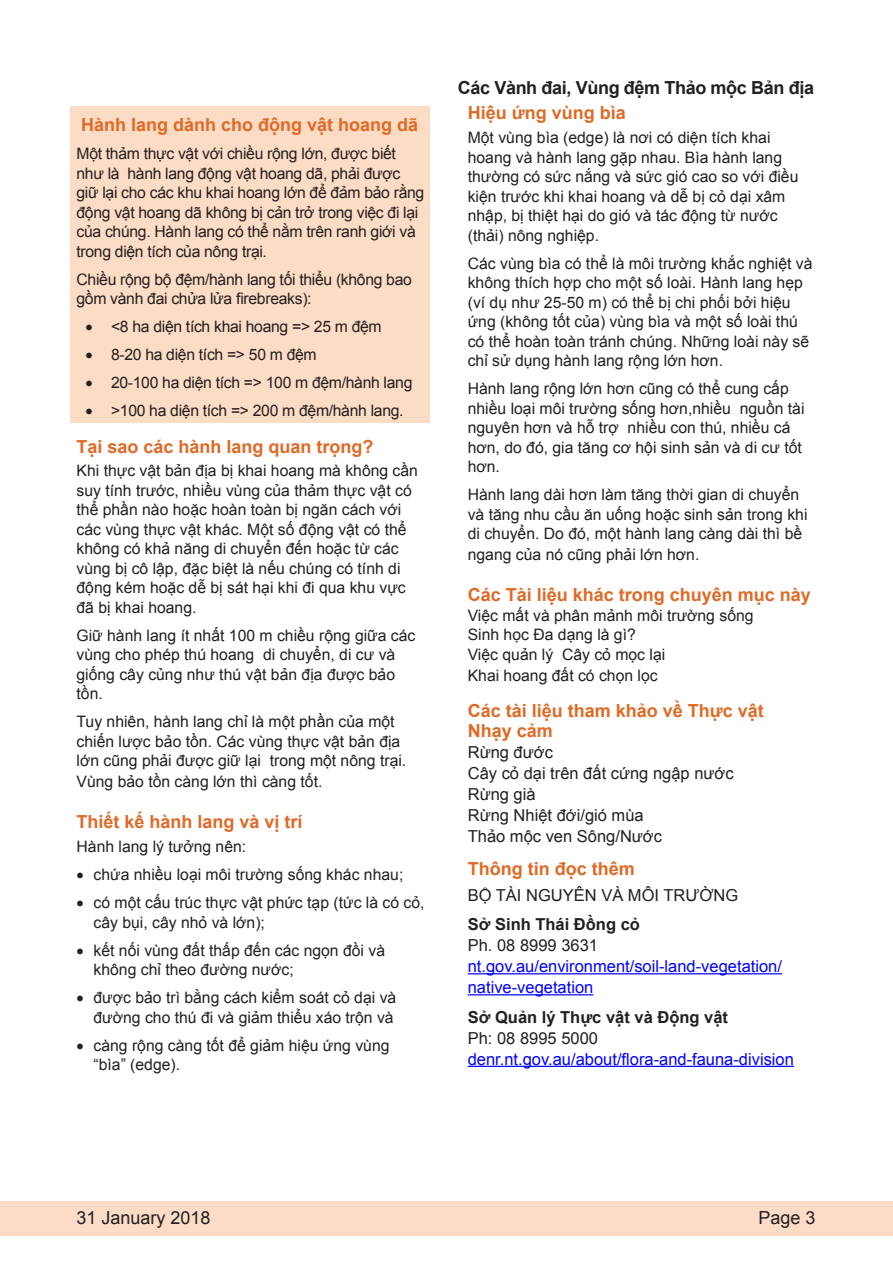
<style>
.page{position:relative;width:893px;height:1263px;background:#fff}
.page>*{position:absolute;margin:0;border:0;box-sizing:border-box;transform-origin:0 0}
.Sub_1{font:700 18px/19.5px "Arial";color:#de6a26}
.Headline{font:700 18px "Arial";letter-spacing:-.02em;color:#231f20}
.Body_text{font:700 18px "Arial";color:#de6a26}
.t1{font:18px "Arial";color:#231f20}
.Body_text-2{font:16.5px/21px "Arial";color:#00f}
.Sub_1-2{font:16.5px/21px "Arial";color:#231f20}
.Body_text-3{font:16.5px "Arial";color:#231f20}
.Body_text-4{font:700 16.5px "Arial";color:#231f20}
.Body_text-5{font:15.75px/19.5px "Arial";color:#231f20}
.Body_text_point{font:15.75px/19.5px "Arial";letter-spacing:-.02em;color:#231f20}
.Body_text-6{font:15.75px "Arial";letter-spacing:-.02em;color:#231f20}
.Sub_1-3{font:15.75px/19.5px "Arial";color:#231f20}
.Body_text_point-2{font:15.75px "Arial";color:#231f20}
</style>
<div class="page">
<div style="left:0;top:1200px;width:893px;height:35px;background:#fcdcc6"></div>
<div style="left:70px;top:106px;width:359px;height:317px;background:#fddcc5"></div>
<hr style="left:468px;top:973px;width:314px;height:1px;background:#00f">
<hr style="left:468px;top:994px;width:125px;height:1px;background:#00f">
<hr style="left:468px;top:1066px;width:326px;height:1px;background:#00f">
<p class="Body_text" style="left:81px;top:113px;width:339px">Hành lang dành cho động vật hoang dã</p>
<p class="Body_text_point" style="left:77px;top:144px;width:349px">Một thảm thực vật với chiều rộng lớn, được biết như là hành lang động vật hoang dã, phải được giữ lại cho các khu khai hoang lớn để đảm bảo rằng động vật hoang dã không bị cản trở trong việc đi lại của chúng. Hành lang có thể nằm trên ranh giới và trong diện tích của nông trại.</p>
<p class="Body_text_point" style="left:77px;top:269px;width:337px">Chiều rộng bộ đệm/hành lang tối thiểu (không bao gồm vành đai chửa lửa firebreaks):</p>
<p class="Body_text-6" style="left:86px;top:316px;width:298px">• &lt;8 ha diện tích khai hoang =&gt; 25 m đệm</p>
<p class="Body_text-6" style="left:86px;top:344px;width:233px">• 8-20 ha diện tích =&gt; 50 m đệm</p>
<p class="Body_text-6" style="left:86px;top:372px;width:328px">• 20-100 ha diện tích =&gt; 100 m đệm/hành lang</p>
<p class="Body_text-6" style="left:86px;top:400px;width:320px">• &gt;100 ha diện tích =&gt; 200 m đệm/hành lang.</p>
<p class="Sub_1" style="left:77px;top:437px;width:299px">Tại sao các hành lang quan trọng?</p>
<p class="Body_text-5" style="left:77px;top:461px;width:343px">Khi thực vật bản địa bị khai hoang mà không cần suy tính trước, nhiều vùng của thảm thực vật có thể phần nào hoặc hoàn toàn bị ngăn cách với các vùng thực vật khác. Một số động vật có thể không có khả năng di chuyển đến hoặc từ các vùng bị cô lập, đặc biệt là nếu chúng có tính di động kém hoặc dễ bị sát hại khi đi qua khu vực đã bị khai hoang.</p>
<p class="Body_text-5" style="left:77px;top:626px;width:340px">Giữ hành lang ít nhất 100 m chiều rộng giữa các vùng cho phép thú hoang di chuyển, di cư và giống cây củng như thú vật bản địa được bảo tồn.</p>
<p class="Body_text-5" style="left:77px;top:712px;width:331px">Tuy nhiên, hành lang chỉ là một phần của một chiến lược bảo tồn. Các vùng thực vật bản địa lớn cũng phải được giữ lại trong một nông trại.</p>
<p class="Body_text-5" style="left:77px;top:772px;width:247px">Vùng bảo tồn càng lớn thì càng tốt.</p>
<p class="Sub_1" style="left:77px;top:813px;width:228px">Thiết kế hành lang và vị trí</p>
<p class="Body_text_point-2" style="left:77px;top:836px;width:171px">Hành lang lý tưởng nên:</p>
<p class="Body_text-5" style="left:77px;top:865px;width:328px">• chứa nhiều loại môi trường sống khác nhau;</p>
<p class="Body_text-5" style="left:94px;top:893px;width:333px;text-indent:-17px">• có một cấu trúc thực vật phức tạp (tức là có cỏ, cây bụi, cây nhỏ và lớn);</p>
<p class="Body_text-5" style="left:94px;top:940px;width:293px;text-indent:-17px">• kết nối vùng đất thấp đến các ngọn đồi và không chỉ theo đường nước;</p>
<p class="Body_text-5" style="left:77px;top:988px;width:321px;text-align:right">• được bảo trì bằng cách kiểm soát cỏ dại và đường cho thú đi và giảm thiểu xáo trộn và</p>
<p class="Body_text-5" style="left:94px;top:1035px;width:297px;text-indent:-17px">• càng rộng càng tốt để giảm hiệu ứng vùng “bìa” (edge).</p>
<p class="Headline" style="left:458px;top:75px;width:358px">Các Vành đai, Vùng đệm Thảo mộc Bản địa</p>
<p class="Sub_1" style="left:468px;top:104px;width:160px">Hiệu ứng vùng bìa</p>
<p class="Body_text-5" style="left:468px;top:128px;width:332px">Một vùng bìa (edge) là nơi có diện tích khai hoang và hành lang gặp nhau. Bìa hành lang thường có sức nắng và sức gió cao so với điều kiện trước khi khai hoang và dễ bị cỏ dại xâm nhập, bị thiệt hại do gió và tác động từ nước (thải) nông nghiệp.</p>
<p class="Body_text-5" style="left:468px;top:254px;width:346px">Các vùng bìa có thể là môi trường khắc nghiệt và không thích hợp cho một số loài. Hành lang hẹp (ví dụ như 25-50 m) có thể bị chi phối bởi hiệu ứng (không tốt của) vùng bìa và một số loài thú có thể hoàn toàn tránh chúng. Những loài này sẽ chỉ sử dụng hành lang rộng lớn hơn.</p>
<p class="Body_text-5" style="left:468px;top:379px;width:338px">Hành lang rộng lớn hơn cũng có thể cung cấp nhiều loại môi trường sống hơn,nhiều nguồn tài nguyên hơn và hỗ trợ nhiều con thú, nhiều cá hơn, do đó, gia tăng cơ hội sinh sản và di cư tốt hơn.</p>
<p class="Body_text-5" style="left:468px;top:485px;width:341px">Hành lang dài hơn làm tăng thời gian di chuyển và tăng nhu cầu ăn uống hoặc sinh sản trong khi di chuyển. Do đó, một hành lang càng dài thì bề</p>
<p class="Body_text-5" style="left:468px;top:545px;width:233px">ngang của nó cũng phải lớn hơn.</p>
<p class="Sub_1" style="left:468px;top:585px;width:345px">Các Tài liệu khác trong chuyên mục này</p>
<p class="Sub_1-3" style="left:468px;top:605px;width:287px">Việc mất và phân mảnh môi trường sống<br>Sinh học Đa dạng là gì?<br>Việc quản lý Cây cỏ mọc lại</p>
<p class="Sub_1-3" style="left:468px;top:665px;width:191px">Khai hoang đất có chọn lọc</p>
<p class="Sub_1" style="left:468px;top:701px;width:298px">Các tài liệu tham khảo về Thực vật<br>Nhạy cảm</p>
<p class="Sub_1-2" style="left:468px;top:741px;width:267px">Rừng đước<br>Cây cỏ dại trên đất cứng ngập nước<br>Rừng già<br>Rừng Nhiệt đới/gió mùa<br>Thảo mộc ven Sông/Nước</p>
<p class="Sub_1" style="left:468px;top:860px;width:169px">Thông tin đọc thêm</p>
<p class="Body_text-3" style="left:468px;top:884px;width:272px">BỘ TÀI NGUYÊN VÀ MÔI TRƯỜNG</p>
<p class="Body_text-4" style="left:468px;top:913px;width:174px">Sở Sinh Thái Đồng cỏ</p>
<p class="Body_text-3" style="left:468px;top:934px;width:132px">Ph. 08 8999 3631</p>
<p class="Body_text-2" style="left:468px;top:956px;width:316px">nt.gov.au/environment/soil-land-vegetation/ native-vegetation</p>
<p class="Body_text-4" style="left:468px;top:1006px;width:262px">Sở Quản lý Thực vật và Động vật</p>
<p class="Body_text-3" style="left:468px;top:1027px;width:132px">Ph: 08 8995 5000</p>
<p class="Body_text-2" style="left:468px;top:1048px;width:328px">denr.nt.gov.au/about/flora-and-fauna-division</p>
<p class="t1" style="left:77px;top:1205px;width:136px">31 January 2018</p>
<p class="t1" style="left:758px;top:1206px;width:59px">Page 3</p>
</div>
